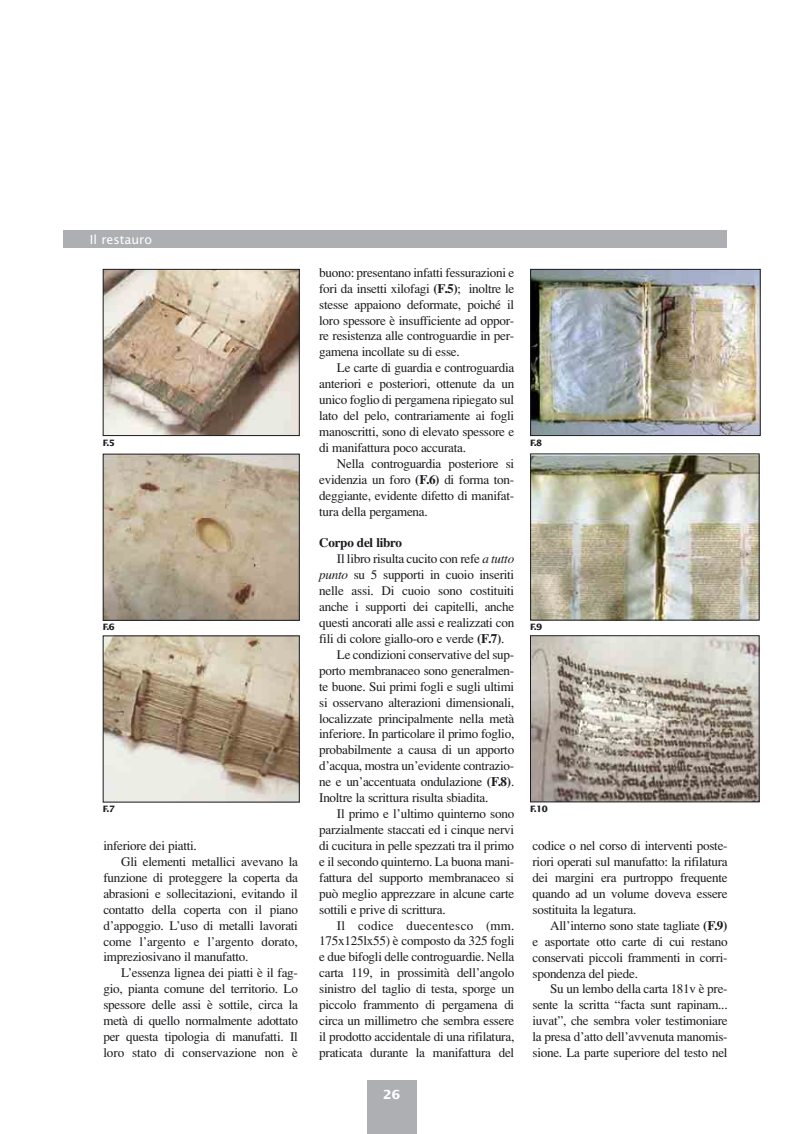
<style>
.page{position:relative;width:798px;height:1134px;background:#fff}
.page>*{position:absolute;margin:0;border:0;box-sizing:border-box;transform-origin:0 0}
.t1{font:13.12px/15.9px "Times";letter-spacing:-.02em;color:#1b1c20;text-align:justify}
.t2{font:13.12px "Times";letter-spacing:.02em;color:#1b1c20}
.t3{font:700 13.12px "Times";letter-spacing:-.02em;color:#1b1c20}
.t4{font:12.5px "Lucida Sans";color:#fff}
.t5{font:700 12.5px "Lucida Sans";color:#fff}
.t6{font:700 8.75px "Lucida Sans";color:#1b1c20}
.s1{font-weight:700}
.s2{font-style:italic}
</style>
<div class="page">
<div style="left:367px;top:1081px;width:49px;height:53px;background:#aeafb2"></div>
<div style="left:64px;top:230px;width:662px;height:18px;background:#aeafb2"></div>
<img style="left:105px;top:271px;width:192px;height:163px">
<div style="left:103px;top:269px;width:196px;height:167px;border:1px solid #1b1c20"></div>
<img style="left:532px;top:271px;width:226px;height:163px">
<div style="left:530px;top:269px;width:230px;height:167px;border:1px solid #1b1c20"></div>
<img style="left:105px;top:456px;width:192px;height:163px">
<div style="left:103px;top:454px;width:196px;height:167px;border:1px solid #1b1c20"></div>
<img style="left:532px;top:456px;width:225px;height:162px">
<img style="left:105px;top:638px;width:192px;height:162px">
<img style="left:532px;top:637px;width:225px;height:163px">
<div style="left:530px;top:635px;width:229px;height:167px;border:1px solid #1b1c20"></div>
<p class="t4" style="left:90px;top:234px;width:64px">Il restauro</p>
<p class="t6" style="left:103px;top:439px;width:14px">F.5</p>
<p class="t6" style="left:103px;top:624px;width:14px">F.6</p>
<p class="t6" style="left:103px;top:806px;width:14px">F.7</p>
<p class="t1" style="left:103px;top:839px;width:95px">inferiore dei piatti.</p>
<p class="t1" style="left:121px;top:855px;width:178px">Gli elementi metallici avevano la</p>
<p class="t1" style="left:103px;top:871px;width:196px">funzione di proteggere la coperta da</p>
<p class="t1" style="left:103px;top:887px;width:196px">abrasioni e sollecitazioni, evitando il</p>
<p class="t1" style="left:103px;top:903px;width:196px">contatto della coperta con il piano</p>
<p class="t1" style="left:103px;top:918px;width:196px">d’appoggio. L’uso di metalli lavorati</p>
<p class="t1" style="left:103px;top:934px;width:196px">come l’argento e l’argento dorato,</p>
<p class="t1" style="left:103px;top:950px;width:146px">impreziosivano il manufatto.</p>
<p class="t1" style="left:121px;top:966px;width:178px">L’essenza lignea dei piatti è il fag-</p>
<p class="t1" style="left:103px;top:982px;width:196px">gio, pianta comune del territorio. Lo</p>
<p class="t1" style="left:103px;top:998px;width:196px">spessore delle assi è sottile, circa la</p>
<p class="t1" style="left:103px;top:1014px;width:196px">metà di quello normalmente adottato</p>
<p class="t1" style="left:103px;top:1030px;width:196px">per questa tipologia di manufatti. Il</p>
<p class="t1" style="left:103px;top:1046px;width:196px">loro stato di conservazione non è</p>
<p class="t1" style="left:319px;top:266px;width:196px">buono: presentano infatti fessurazioni e fori da insetti xilofagi <span class="s1">(F.5)</span>; inoltre le stesse appaiono deformate, poiché il loro spessore è insufficiente ad oppor&shy;re resistenza alle controguardie in per&shy;gamena incollate su di esse.</p>
<p class="t1" style="left:319px;top:361px;width:196px;text-indent:18px">Le carte di guardia e controguardia anteriori e posteriori, ottenute da un unico foglio di pergamena ripiegato sul lato del pelo, contrariamente ai fogli manoscritti, sono di elevato spessore e di manifattura poco accurata.</p>
<p class="t1" style="left:319px;top:457px;width:196px;text-indent:18px">Nella controguardia posteriore si evidenzia un foro <span class="s1">(F.6)</span> di forma ton&shy;deggiante, evidente difetto di manifat&shy;tura della pergamena.</p>
<p class="t3" style="left:319px;top:538px;width:84px">Corpo del libro</p>
<p class="t1" style="left:337px;top:552px;width:179px">Il libro risulta cucito con refe <span class="s2">a tutto</span></p>
<p class="t1" style="left:319px;top:568px;width:196px"><span class="s2">punto</span> su 5 supporti in cuoio inseriti</p>
<p class="t1" style="left:319px;top:584px;width:196px">nelle assi. Di cuoio sono costituiti</p>
<p class="t1" style="left:319px;top:600px;width:196px">anche i supporti dei capitelli, anche</p>
<p class="t1" style="left:319px;top:616px;width:196px">questi ancorati alle assi e realizzati con</p>
<p class="t1" style="left:319px;top:632px;width:187px">fili di colore giallo-oro e verde <span class="s1">(F.7)</span>.</p>
<p class="t1" style="left:337px;top:648px;width:179px">Le condizioni conservative del sup-</p>
<p class="t1" style="left:319px;top:664px;width:196px">porto membranaceo sono generalmen-</p>
<p class="t1" style="left:319px;top:680px;width:196px">te buone. Sui primi fogli e sugli ultimi</p>
<p class="t1" style="left:319px;top:695px;width:196px">si osservano alterazioni dimensionali,</p>
<p class="t1" style="left:319px;top:711px;width:196px">localizzate principalmente nella metà</p>
<p class="t1" style="left:319px;top:727px;width:196px">inferiore. In particolare il primo foglio,</p>
<p class="t1" style="left:319px;top:743px;width:196px">probabilmente a causa di un apporto</p>
<p class="t1" style="left:319px;top:759px;width:196px">d’acqua, mostra un’evidente contrazio-</p>
<p class="t1" style="left:319px;top:775px;width:196px">ne e un’accentuata ondulazione <span class="s1">(F.8)</span>.</p>
<p class="t1" style="left:319px;top:791px;width:171px">Inoltre la scrittura risulta sbiadita.</p>
<p class="t1" style="left:337px;top:807px;width:179px">Il primo e l’ultimo quinterno sono</p>
<p class="t1" style="left:319px;top:823px;width:196px">parzialmente staccati ed i cinque nervi</p>
<p class="t1" style="left:319px;top:839px;width:196px">di cucitura in pelle spezzati tra il primo</p>
<p class="t1" style="left:319px;top:855px;width:196px">e il secondo quinterno. La buona mani-</p>
<p class="t1" style="left:319px;top:871px;width:196px">fattura del supporto membranaceo si</p>
<p class="t1" style="left:319px;top:886px;width:196px">può meglio apprezzare in alcune carte</p>
<p class="t1" style="left:319px;top:902px;width:128px">sottili e prive di scrittura.</p>
<p class="t2" style="left:337px;top:920px;width:179px">Il codice duecentesco (mm.</p>
<p class="t1" style="left:319px;top:934px;width:197px">175x125lx55) è composto da 325 fogli</p>
<p class="t1" style="left:319px;top:950px;width:196px">e due bifogli delle controguardie. Nella</p>
<p class="t1" style="left:319px;top:966px;width:196px">carta 119, in prossimità dell’angolo</p>
<p class="t1" style="left:319px;top:982px;width:196px">sinistro del taglio di testa, sporge un</p>
<p class="t1" style="left:319px;top:998px;width:196px">piccolo frammento di pergamena di</p>
<p class="t1" style="left:319px;top:1014px;width:196px">circa un millimetro che sembra essere</p>
<p class="t1" style="left:319px;top:1030px;width:196px">il prodotto accidentale di una rifilatura,</p>
<p class="t1" style="left:319px;top:1046px;width:196px">praticata durante la manifattura del</p>
<p class="t6" style="left:530px;top:439px;width:14px">F.8</p>
<p class="t6" style="left:530px;top:624px;width:14px">F.9</p>
<p class="t6" style="left:530px;top:806px;width:19px">F.10</p>
<p class="t1" style="left:532px;top:839px;width:196px">codice o nel corso di interventi poste&shy;riori operati sul manufatto: la rifilatura dei margini era purtroppo frequente quando ad un volume doveva essere sostituita la legatura.</p>
<p class="t1" style="left:532px;top:919px;width:196px;text-indent:18px">All’interno sono state tagliate <span class="s1">(F.9) </span>e asportate otto carte di cui restano conservati piccoli frammenti in corri&shy;spondenza del piede.</p>
<p class="t1" style="left:532px;top:982px;width:196px;text-indent:18px">Su un lembo della carta 181v è pre&shy;sente la scritta “facta sunt rapinam... iuvat”, che sembra voler testimoniare la presa d’atto dell’avvenuta manomis&shy;sione. La parte superiore del testo nel</p>
<p class="t5" style="left:383px;top:1089px;width:19px">26</p>
</div>
